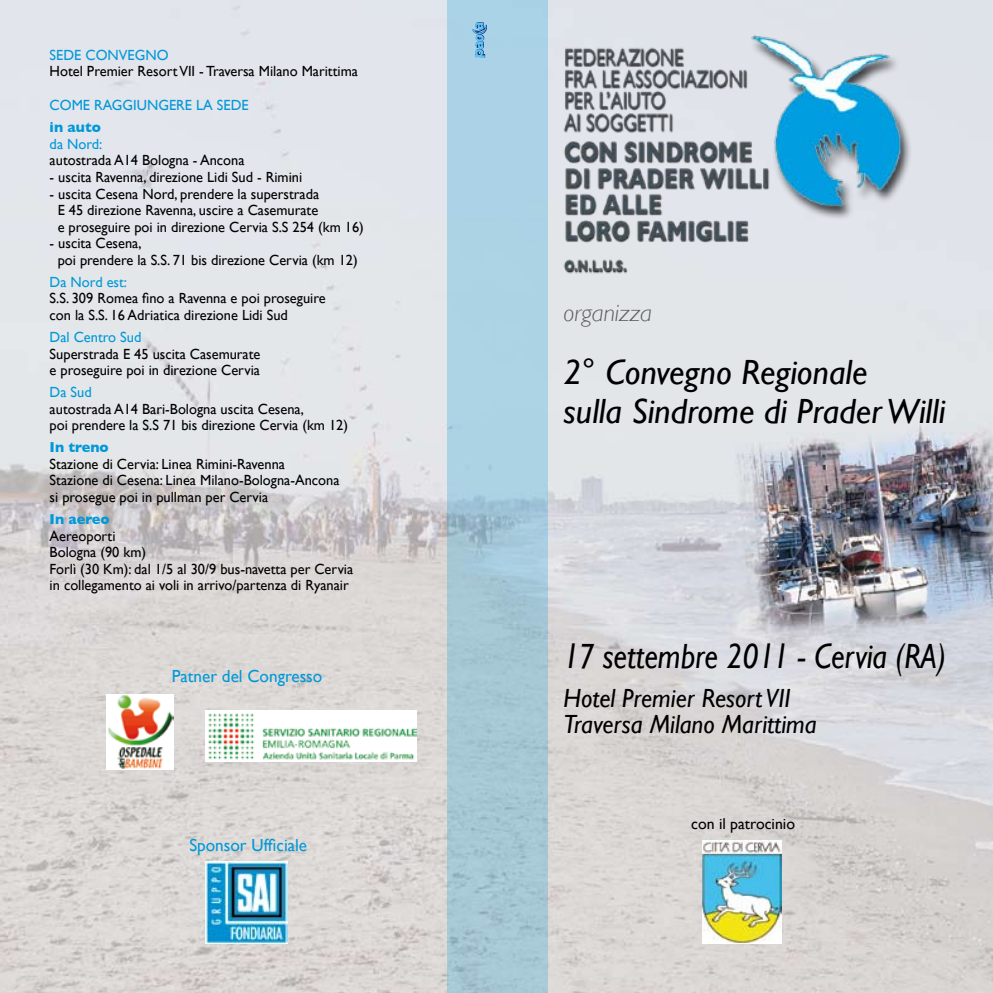
<style>
.page{position:relative;width:993px;height:993px;background:#fff}
.page>*{position:absolute;margin:0;border:0;box-sizing:border-box;transform-origin:0 0}
.t1{font:italic 35px/38.5px "Gill Sans";color:#000}
.t2{font:italic 35px "Gill Sans";color:#000;scale:.88 1}
.t3{font:italic 26.25px/26.2px "Gill Sans";color:#000;scale:.96 1}
.t4{font:italic 300 24.5px "Gill Sans";color:#58585a}
.t5{font:17.5px "Gill Sans";color:#0098d8}
.t6{font:15.75px "Gill Sans";color:#000}
.t7{font:14.7px/16.6px "Gill Sans";color:#000}
.t8{font:14.7px "Gill Sans";color:#0098d8}
.t9{font:700 14.7px "Gill Sans";color:#0098d8}
</style>
<div class="page">
<img style="left:0;top:0;width:992px;height:992px">
<img style="left:106px;top:694px;width:68px;height:75px">
<img style="left:205px;top:710px;width:211px;height:51px">
<div style="left:446px;top:0;width:101px;height:992px;background:linear-gradient(to bottom,#acd6eb,#a3c3cf)"></div>
<img style="left:497px;top:0;width:452px;height:278px">
<svg style="left:471px;top:17px;width:16px;height:42px"></svg>
<img style="left:702px;top:840px;width:78px;height:103px">
<img style="left:206px;top:861px;width:81px;height:82px">
<p class="t8" style="left:50px;top:46px;width:120px">SEDE CONVEGNO</p>
<p class="t7" style="left:50px;top:63px;width:310px">Hotel Premier Resort VII - Traversa Milano Marittima</p>
<p class="t8" style="left:50px;top:97px;width:200px">COME RAGGIUNGERE LA SEDE</p>
<p class="t9" style="left:50px;top:119px;width:53px">in auto</p>
<p class="t8" style="left:50px;top:135px;width:54px">da Nord:</p>
<p class="t7" style="left:50px;top:152px;width:196px">autostrada A14 Bologna - Ancona</p>
<p class="t7" style="left:50px;top:168px;width:254px">- uscita Ravenna, direzione Lidi Sud - Rimini</p>
<p class="t7" style="left:58px;top:185px;width:307px;text-indent:-8px">- uscita Cesena Nord, prendere la superstrada<br>E 45 direzione Ravenna, uscire a Casemurate<br>e proseguire poi in direzione Cervia S.S 254 (km 16)</p>
<p class="t7" style="left:58px;top:235px;width:301px;text-indent:-8px">- uscita Cesena,<br>poi prendere la S.S. 71 bis direzione Cervia (km 12)</p>
<p class="t8" style="left:50px;top:273px;width:79px">Da Nord est:</p>
<p class="t7" style="left:50px;top:290px;width:277px">S.S. 309 Romea fino a Ravenna e poi proseguire con la S.S. 16 Adriatica direzione Lidi Sud</p>
<p class="t8" style="left:50px;top:328px;width:93px">Dal Centro Sud</p>
<p class="t7" style="left:50px;top:345px;width:212px">Superstrada E 45 uscita Casemurate e proseguire poi in direzione Cervia</p>
<p class="t8" style="left:50px;top:383px;width:44px">Da Sud</p>
<p class="t7" style="left:50px;top:400px;width:300px">autostrada A14 Bari-Bologna uscita Cesena,<br>poi prendere la S.S 71 bis direzione Cervia (km 12)</p>
<p class="t9" style="left:50px;top:438px;width:61px">In treno</p>
<p class="t7" style="left:50px;top:455px;width:291px">Stazione di Cervia: Linea Rimini-Ravenna<br>Stazione di Cesena: Linea Milano-Bologna-Ancona si prosegue poi in pullman per Cervia</p>
<p class="t9" style="left:50px;top:510px;width:61px">In aereo</p>
<p class="t7" style="left:50px;top:527px;width:305px">Aereoporti<br>Bologna (90 km)<br>Forlì (30 Km): dal 1/5 al 30/9 bus-navetta per Cervia in collegamento ai voli in arrivo/partenza di Ryanair</p>
<p class="t5" style="left:172px;top:665px;width:152px">Patner del Congresso</p>
<p class="t5" style="left:189px;top:834px;width:119px">Sponsor Ufficiale</p>
<h3 class="t4" style="left:563px;top:299px;width:90px">organizza</h3>
<h1 class="t1" style="left:563px;top:353px;width:383px">2° Convegno Regionale<br>sulla Sindrome di Prader Willi</h1>
<h1 class="t2" style="left:563px;top:636px;width:436px">17 settembre 2011 - Cervia (RA)</h1>
<h2 class="t3" style="left:563px;top:684px;width:265px">Hotel Premier Resort VII<br>Traversa Milano Marittima</h2>
<p class="t6" style="left:691px;top:814px;width:105px">con il patrocinio</p>
</div>
